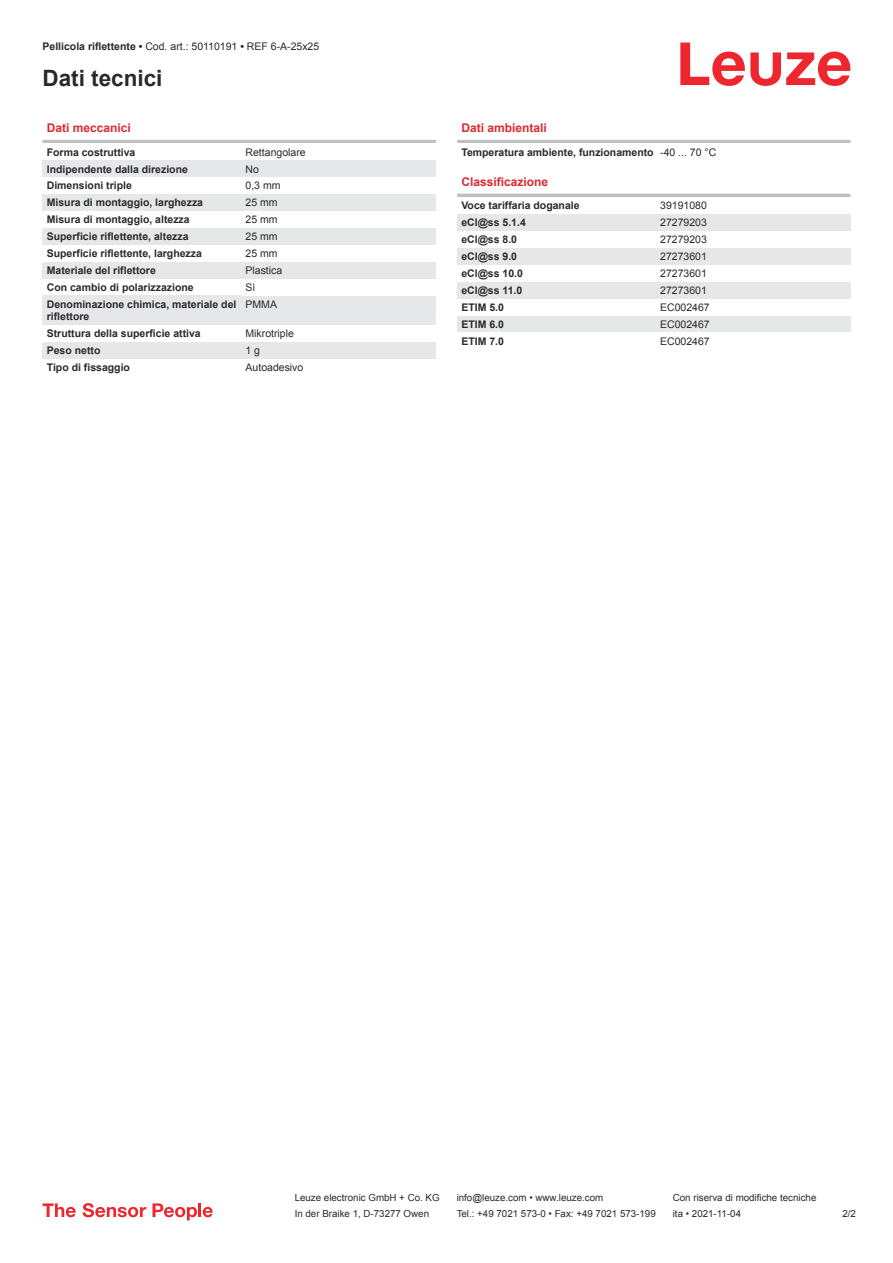
<style>
.page{position:relative;width:893px;height:1263px;background:#fff}
.page>*{position:absolute;margin:0;border:0;box-sizing:border-box;transform-origin:0 0}
.t1{font:700 22.5px "Arial";color:#2b292a}
.t2{font:700 12px "Arial";color:#db2a30}
.t3{font:700 10.5px/12.6px "Arial";color:#2b292a}
.t4{font:10.5px "Arial";color:#2b292a}
.t5{font:9.75px "Arial";color:#2b292a}
.s1{font-weight:700}
.s2{font-weight:400}
</style>
<div class="page">
<svg style="left:680px;top:43px;width:170px;height:43px"></svg>
<div style="left:242px;top:312px;width:194px;height:13px;background:#e6e7e9"></div>
<hr style="left:43px;top:140px;width:393px;height:3px;background:#bdbfc1">
<div style="left:43px;top:160px;width:199px;height:17px;background:#e6e7e9"></div>
<div style="left:242px;top:160px;width:194px;height:17px;background:#e6e7e9"></div>
<div style="left:43px;top:194px;width:199px;height:17px;background:#e6e7e9"></div>
<div style="left:242px;top:194px;width:194px;height:17px;background:#e6e7e9"></div>
<div style="left:43px;top:228px;width:199px;height:17px;background:#e6e7e9"></div>
<div style="left:242px;top:228px;width:194px;height:17px;background:#e6e7e9"></div>
<div style="left:43px;top:262px;width:199px;height:17px;background:#e6e7e9"></div>
<div style="left:242px;top:262px;width:194px;height:17px;background:#e6e7e9"></div>
<div style="left:43px;top:296px;width:199px;height:29px;background:#e6e7e9"></div>
<div style="left:242px;top:296px;width:194px;height:16px;background:#e6e7e9"></div>
<div style="left:43px;top:342px;width:199px;height:17px;background:#e6e7e9"></div>
<div style="left:242px;top:342px;width:194px;height:17px;background:#e6e7e9"></div>
<hr style="left:457px;top:140px;width:393px;height:3px;background:#bdbfc1">
<hr style="left:457px;top:194px;width:393px;height:3px;background:#bdbfc1">
<div style="left:457px;top:214px;width:200px;height:17px;background:#e6e7e9"></div>
<div style="left:657px;top:214px;width:193px;height:17px;background:#e6e7e9"></div>
<div style="left:457px;top:248px;width:200px;height:17px;background:#e6e7e9"></div>
<div style="left:657px;top:248px;width:193px;height:17px;background:#e6e7e9"></div>
<div style="left:457px;top:282px;width:200px;height:17px;background:#e6e7e9"></div>
<div style="left:657px;top:282px;width:193px;height:17px;background:#e6e7e9"></div>
<div style="left:457px;top:316px;width:200px;height:16px;background:#e6e7e9"></div>
<div style="left:657px;top:316px;width:193px;height:16px;background:#e6e7e9"></div>
<svg style="left:43px;top:1203px;width:33px;height:14px"></svg>
<svg style="left:83px;top:1203px;width:63px;height:14px"></svg>
<svg style="left:153px;top:1203px;width:44px;height:17px"></svg>
<hr style="left:198px;top:1203px;width:3px;height:14px;background:#ed272d">
<svg style="left:203px;top:1207px;width:10px;height:10px"></svg>
<p class="t4" style="left:43px;top:43px;width:278px"><span class="s1">Pellicola riflettente •</span> Cod. art.: 50110191 <span class="s1">•</span> REF 6-A-25x25</p>
<h1 class="t1" style="left:43px;top:70px;width:122px">Dati tecnici</h1>
<p class="t2" style="left:47px;top:123px;width:86px">Dati meccanici</p>
<p class="t3" style="left:47px;top:147px;width:90px">Forma costruttiva</p>
<p class="t4" style="left:246px;top:148px;width:62px">Rettangolare</p>
<p class="t3" style="left:47px;top:164px;width:143px">Indipendente dalla direzione</p>
<p class="t4" style="left:246px;top:165px;width:15px">No</p>
<p class="t3" style="left:47px;top:180px;width:87px">Dimensioni triple</p>
<p class="t4" style="left:246px;top:182px;width:37px">0,3 mm</p>
<p class="t3" style="left:47px;top:197px;width:158px">Misura di montaggio, larghezza</p>
<p class="t4" style="left:246px;top:199px;width:34px">25 mm</p>
<p class="t3" style="left:47px;top:214px;width:144px">Misura di montaggio, altezza</p>
<p class="t4" style="left:246px;top:216px;width:34px">25 mm</p>
<p class="t3" style="left:47px;top:231px;width:143px">Superficie riflettente, altezza</p>
<p class="t4" style="left:246px;top:232px;width:34px">25 mm</p>
<p class="t3" style="left:47px;top:248px;width:157px">Superficie riflettente, larghezza</p>
<p class="t4" style="left:246px;top:249px;width:34px">25 mm</p>
<p class="t3" style="left:47px;top:265px;width:111px">Materiale del riflettore</p>
<p class="t4" style="left:246px;top:266px;width:38px">Plastica</p>
<p class="t3" style="left:47px;top:282px;width:149px">Con cambio di polarizzazione</p>
<p class="t4" style="left:246px;top:283px;width:11px">Sì</p>
<p class="t3" style="left:47px;top:299px;width:191px">Denominazione chimica, materiale del riflettore</p>
<p class="t4" style="left:246px;top:300px;width:33px">PMMA</p>
<p class="t3" style="left:47px;top:328px;width:156px">Struttura della superficie attiva</p>
<p class="t4" style="left:246px;top:330px;width:50px">Mikrotriple</p>
<p class="t3" style="left:47px;top:345px;width:55px">Peso netto</p>
<p class="t4" style="left:246px;top:347px;width:16px">1 g</p>
<p class="t3" style="left:47px;top:362px;width:85px">Tipo di fissaggio</p>
<p class="t4" style="left:246px;top:363px;width:59px">Autoadesivo</p>
<p class="t2" style="left:461px;top:123px;width:87px">Dati ambientali</p>
<p class="t3" style="left:461px;top:147px;width:256px">Temperatura ambiente, funzionamento <span class="s2">-40 ... 70 °C</span></p>
<p class="t2" style="left:461px;top:177px;width:88px">Classificazione</p>
<p class="t3" style="left:461px;top:200px;width:120px">Voce tariffaria doganale</p>
<p class="t4" style="left:660px;top:202px;width:48px">39191080</p>
<p class="t3" style="left:461px;top:217px;width:66px">eCl@ss 5.1.4</p>
<p class="t4" style="left:660px;top:219px;width:48px">27279203</p>
<p class="t3" style="left:461px;top:234px;width:57px">eCl@ss 8.0</p>
<p class="t4" style="left:660px;top:236px;width:48px">27279203</p>
<p class="t3" style="left:461px;top:251px;width:57px">eCl@ss 9.0</p>
<p class="t4" style="left:660px;top:252px;width:48px">27273601</p>
<p class="t3" style="left:461px;top:268px;width:63px">eCl@ss 10.0</p>
<p class="t4" style="left:660px;top:269px;width:48px">27273601</p>
<p class="t3" style="left:461px;top:285px;width:63px">eCl@ss 11.0</p>
<p class="t4" style="left:660px;top:286px;width:48px">27273601</p>
<p class="t3" style="left:461px;top:302px;width:44px">ETIM 5.0</p>
<p class="t4" style="left:660px;top:303px;width:51px">EC002467</p>
<p class="t3" style="left:461px;top:319px;width:44px">ETIM 6.0</p>
<p class="t4" style="left:660px;top:320px;width:51px">EC002467</p>
<p class="t3" style="left:461px;top:336px;width:44px">ETIM 7.0</p>
<p class="t4" style="left:660px;top:337px;width:51px">EC002467</p>
<p class="t5" style="left:295px;top:1194px;width:146px">Leuze electronic GmbH + Co. KG</p>
<p class="t5" style="left:457px;top:1194px;width:148px">info@leuze.com • www.leuze.com</p>
<p class="t5" style="left:673px;top:1194px;width:145px">Con riserva di modifiche tecniche</p>
<p class="t5" style="left:295px;top:1210px;width:136px">In der Braike 1, D-73277 Owen</p>
<p class="t5" style="left:457px;top:1210px;width:201px">Tel.: +49 7021 573-0 • Fax: +49 7021 573-199</p>
<p class="t5" style="left:673px;top:1210px;width:70px">ita • 2021-11-04</p>
<p class="t5" style="left:842px;top:1210px;width:15px">2 /2</p>
</div>
